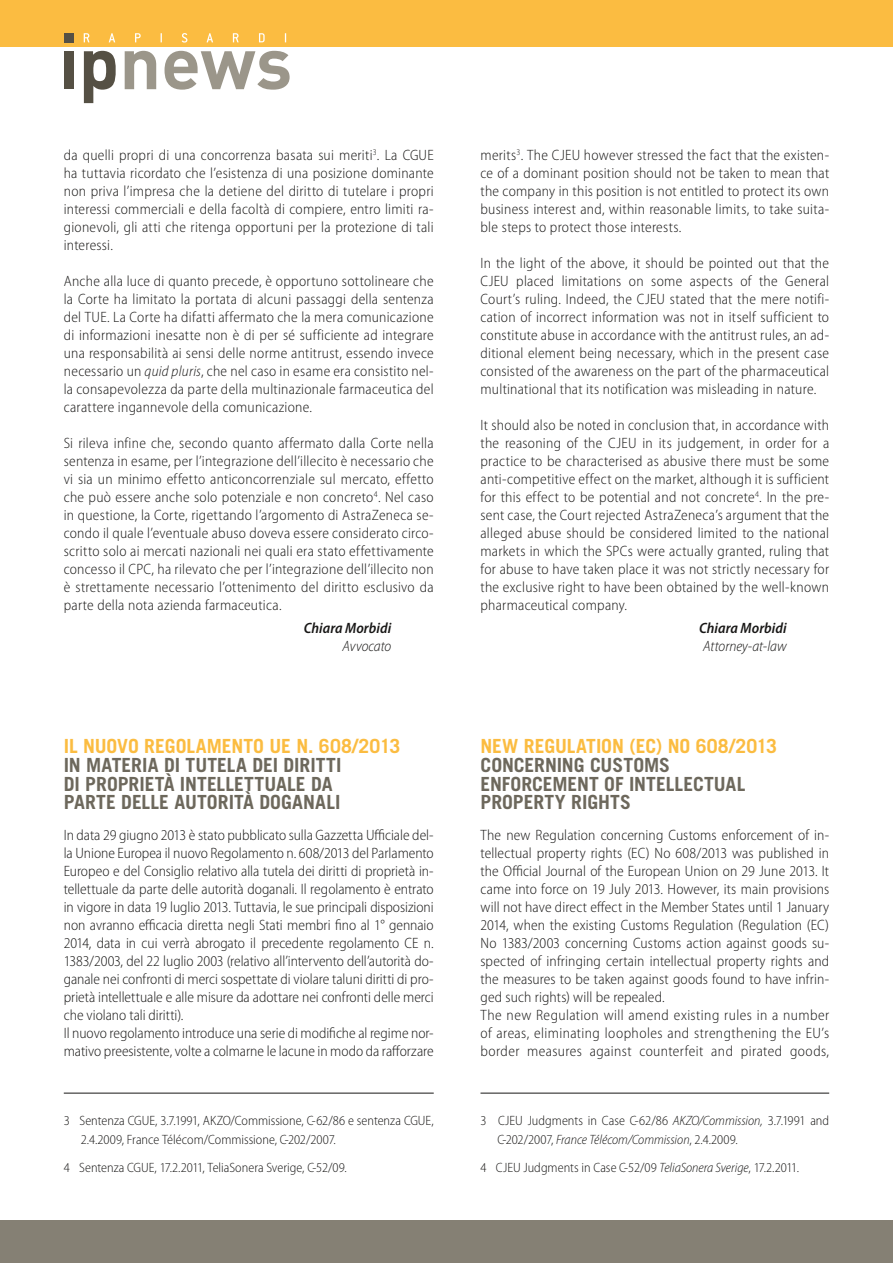
<style>
.page{position:relative;width:893px;height:1263px;background:#fff}
.page>*{position:absolute;margin:0;border:0;box-sizing:border-box;transform-origin:0 0}
.t1{font:700 19.5px/18.6px "Trade Gothic LT Std";color:#6d685c}
.t2{font:700 19.5px "Trade Gothic LT Std";letter-spacing:-.005em;color:#fbbc41}
.t3{font:300 semi-condensed 15px/18px "Myriad Pro";letter-spacing:.005em;color:#181716;text-align:justify}
.t4{font:italic 600 semi-condensed 15px "Myriad Pro";letter-spacing:.005em;color:#181716}
.t5{font:italic 300 semi-condensed 15px "Myriad Pro";letter-spacing:-.005em;color:#181716}
.t6{font:300 semi-condensed 13.5px/18.6px "Myriad Pro";color:#181716}
.s1{font-style:italic}
</style>
<div class="page">
<div style="left:0;top:0;width:893px;height:47px;background:#fbbc41"></div>
<div style="left:0;top:1220px;width:893px;height:43px;background:#858074"></div>
<svg style="left:125px;top:51px;width:31px;height:38px"></svg>
<svg style="left:165px;top:51px;width:125px;height:39px"></svg>
<svg style="left:84px;top:33px;width:5px;height:9px"></svg>
<svg style="left:109px;top:33px;width:6px;height:9px"></svg>
<svg style="left:135px;top:33px;width:6px;height:9px"></svg>
<svg style="left:182px;top:33px;width:5px;height:10px"></svg>
<svg style="left:207px;top:33px;width:6px;height:9px"></svg>
<svg style="left:233px;top:33px;width:6px;height:9px"></svg>
<svg style="left:259px;top:33px;width:6px;height:9px"></svg>
<div style="left:64px;top:33px;width:9px;height:10px;background:#555044"></div>
<div style="left:64px;top:51px;width:9px;height:38px;background:#555044"></div>
<svg style="left:84px;top:51px;width:32px;height:52px"></svg>
<hr style="left:64px;top:1093px;width:370px;height:1px;background:#181716">
<hr style="left:480px;top:1093px;width:349px;height:1px;background:#181716">
<p class="t3" style="left:64px;top:146px;width:371px">da quelli propri di una concorrenza basata sui meriti<sup>3</sup>. La CGUE ha tuttavia ricordato che l’esistenza di una posizione dominante non priva l’impresa che la detiene del diritto di tutelare i propri interessi commerciali e della facoltà di compiere, entro limiti ra&shy;gionevoli, gli atti che ritenga opportuni per la protezione di tali interessi.</p>
<p class="t3" style="left:64px;top:272px;width:371px">Anche alla luce di quanto precede, è opportuno sottolineare che la Corte ha limitato la portata di alcuni passaggi della sentenza del TUE. La Corte ha difatti affermato che la mera comunicazione di informazioni inesatte non è di per sé sufficiente ad integrare una responsabilità ai sensi delle norme antitrust, essendo invece necessario un <span class="s1">quid pluris</span>, che nel caso in esame era consistito nel&shy;la consapevolezza da parte della multinazionale farmaceutica del carattere ingannevole della comunicazione.</p>
<p class="t3" style="left:64px;top:434px;width:371px">Si rileva infine che, secondo quanto affermato dalla Corte nella sentenza in esame, per l’integrazione dell’illecito è necessario che vi sia un minimo effetto anticoncorrenziale sul mercato, effetto che può essere anche solo potenziale e non concreto<sup>4</sup>. Nel caso in questione, la Corte, rigettando l’argomento di AstraZeneca se&shy;condo il quale l’eventuale abuso doveva essere considerato circo&shy;scritto solo ai mercati nazionali nei quali era stato effettivamente concesso il CPC, ha rilevato che per l’integrazione dell’illecito non è strettamente necessario l’ottenimento del diritto esclusivo da parte della nota azienda farmaceutica.</p>
<p class="t4" style="left:304px;top:618px;width:89px">Chiara Morbidi</p>
<p class="t5" style="left:343px;top:637px;width:50px">Avvocato</p>
<h1 class="t2" style="left:64px;top:734px;width:338px">IL NUOVO REGOLAMENTO UE N. 608/2013</h1>
<h1 class="t1" style="left:64px;top:755px;width:279px">IN MATERIA DI TUTELA DEI DIRITTI<br>DI PROPRIETÀ INTELLETTUALE DA<br>PARTE DELLE AUTORITÀ DOGANALI</h1>
<p class="t3" style="left:64px;top:826px;width:371px;text-align:left">In data 29 giugno 2013 è stato pubblicato sulla Gazzetta Ufficiale del&shy;la Unione Europea il nuovo Regolamento n. 608/2013 del Parlamento Europeo e del Consiglio relativo alla tutela dei diritti di proprietà in&shy;tellettuale da parte delle autorità doganali. Il regolamento è entrato in vigore in data 19 luglio 2013. Tuttavia, le sue principali disposizioni non avranno efficacia diretta negli Stati membri fino al 1° gennaio 2014, data in cui verrà abrogato il precedente regolamento CE n.<br>1383/2003, del 22 luglio 2003 (relativo all’intervento dell’autorità do&shy;ganale nei confronti di merci sospettate di violare taluni diritti di pro&shy;prietà intellettuale e alle misure da adottare nei confronti delle merci che violano tali diritti).<br>Il nuovo regolamento introduce una serie di modifiche al regime nor&shy;mativo preesistente, volte a colmarne le lacune in modo da rafforzare</p>
<p class="t6" style="left:81px;top:1111px;width:354px;text-indent:-17px">3 Sentenza CGUE, 3.7.1991, AKZO/Commissione, C-62/86 e sentenza CGUE,<br>2.4.2009, France Télécom/Commissione, C-202/2007.</p>
<p class="t6" style="left:64px;top:1158px;width:285px">4 Sentenza CGUE, 17.2.2011, TeliaSonera Sverige, C-52/09.</p>
<p class="t3" style="left:480px;top:146px;width:350px">merits<sup>3</sup>. The CJEU however stressed the fact that the existen&shy;ce of a dominant position should not be taken to mean that the company in this position is not entitled to protect its own business interest and, within reasonable limits, to take suita&shy;ble steps to protect those interests.</p>
<p class="t3" style="left:480px;top:254px;width:350px">In the light of the above, it should be pointed out that the CJEU placed limitations on some aspects of the General Court’s ruling. Indeed, the CJEU stated that the mere notifi&shy;cation of incorrect information was not in itself sufficient to constitute abuse in accordance with the antitrust rules, an ad&shy;ditional element being necessary, which in the present case consisted of the awareness on the part of the pharmaceutical multinational that its notification was misleading in nature.</p>
<p class="t3" style="left:480px;top:416px;width:350px">It should also be noted in conclusion that, in accordance with the reasoning of the CJEU in its judgement, in order for a practice to be characterised as abusive there must be some anti-competitive effect on the market, although it is sufficient for this effect to be potential and not concrete<sup>4</sup>. In the pre&shy;sent case, the Court rejected AstraZeneca’s argument that the alleged abuse should be considered limited to the national markets in which the SPCs were actually granted, ruling that for abuse to have taken place it was not strictly necessary for the exclusive right to have been obtained by the well-known pharmaceutical company.</p>
<p class="t4" style="left:699px;top:618px;width:89px">Chiara Morbidi</p>
<p class="t5" style="left:703px;top:637px;width:85px">Attorney-at-law</p>
<h1 class="t2" style="left:480px;top:734px;width:298px">NEW REGULATION (EC) NO 608/2013</h1>
<h1 class="t1" style="left:480px;top:755px;width:266px">CONCERNING CUSTOMS<br>ENFORCEMENT OF INTELLECTUAL<br>PROPERTY RIGHTS</h1>
<p class="t3" style="left:480px;top:826px;width:350px;text-align:left">The new Regulation concerning Customs enforcement of in&shy;tellectual property rights (EC) No 608/2013 was published in the Official Journal of the European Union on 29 June 2013. It came into force on 19 July 2013. However, its main provisions will not have direct effect in the Member States until 1 January 2014, when the existing Customs Regulation (Regulation (EC)<br>No 1383/2003 concerning Customs action against goods su&shy;spected of infringing certain intellectual property rights and the measures to be taken against goods found to have infrin&shy;ged such rights) will be repealed.<br>The new Regulation will amend existing rules in a number of areas, eliminating loopholes and strengthening the EU’s border measures against counterfeit and pirated goods,</p>
<p class="t6" style="left:497px;top:1111px;width:333px;text-indent:-17px">3 CJEU Judgments in Case C-62/86 <span class="s1">AKZO/Commission,</span> 3.7.1991 and<br>C-202/2007, <span class="s1">France Télécom/Commission</span>, 2.4.2009.</p>
<p class="t6" style="left:480px;top:1158px;width:320px">4 CJEU Judgments in Case C-52/09 <span class="s1">TeliaSonera Sverige</span>, 17.2.2011.</p>
</div>
